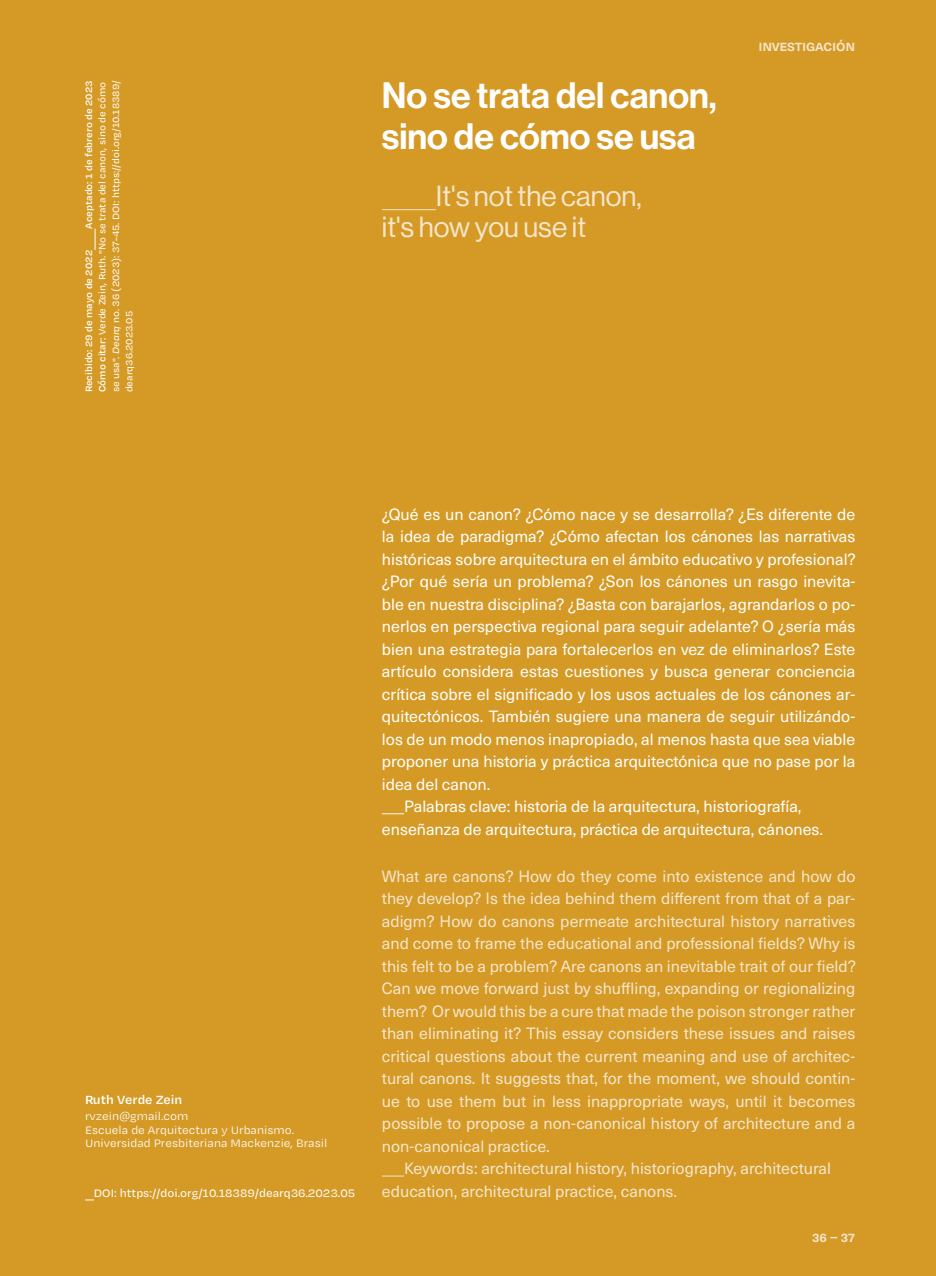
<style>
.page{position:relative;width:936px;height:1276px;background:#fff}
.page>*{position:absolute;margin:0;border:0;box-sizing:border-box;transform-origin:0 0}
.ES_Nombre{font:36px/40.5px "N Haas Grotesk DS Pro 65 Md";color:#fff}
.EN_Nombre{font:28.5px "N Haas Grotesk DS Pro 55 Rg";color:#f5e6cb}
.Resumen_Abstract_EN{font:16.05px/22.5px "Neue Haas Unica W1 G";color:#f5e6cb;text-align:justify}
.Resumen_Abstract{font:16.05px/22.5px "Neue Haas Unica W1 G";color:#fff;text-align:justify}
.Palabras_clave{font:16.05px/22.5px "Neue Haas Unica W1 G";color:#fff;text-align:center}
.t1{font:500 15px "Neue Haas Unica W1 G";letter-spacing:-.01em;color:#f5e6cb}
.Nombre_Autores{font:600 13.65px "Degular Text";color:#fff}
.Autores{font:12.45px "Degular Text";color:#fff}
.Autores-2{font:500 12.45px "Degular Text";color:#fff}
.Código_de_barras{font:500 10.5px/13.5px "Degular Text";color:#fff}
.Código_de_barras-2{font:600 10.5px "Degular Text";color:#fff}
.s1{font-weight:600}
.s2{font-style:italic}
</style>
<div class="page">
<div style="left:0;top:0;width:935px;height:1276px;background:#d59925"></div>
<svg style="left:95px;top:228px;width:1px;height:22px"></svg>
<hr style="left:382px;top:209px;width:54px;height:1px;background:#f5e6cb">
<svg style="left:382px;top:813px;width:22px;height:1px"></svg>
<svg style="left:382px;top:1175px;width:22px;height:1px"></svg>
<p class="Código_de_barras-2" style="left:82px;top:228px;width:149px;rotate:-90deg">Aceptado: 1 de febrero de 2023</p>
<p class="Código_de_barras" style="left:95px;top:392px;width:313px;rotate:-90deg"><span class="s1">Cómo citar:</span> Verde Zein, Ruth. "No se trata del canon, sino de cómo se usa". <span class="s2">Dearq</span> no. 36 (2023): 37-45. DOI: https://doi.org/10.18389/ dearq36.2023.05</p>
<p class="ES_Nombre" style="left:382px;top:76px;width:336px">No se trata del canon, sino de cómo se usa</p>
<p class="EN_Nombre" style="left:436px;top:180px;width:207px">It's not the canon,</p>
<p class="EN_Nombre" style="left:382px;top:211px;width:206px">it's how you use it</p>
<p class="Código_de_barras-2" style="left:82px;top:392px;width:144px;rotate:-90deg">Recibido: 29 de mayo de 2022</p>
<p class="t1" style="left:758px;top:34px;width:98px">investigación</p>
<p class="Nombre_Autores" style="left:85px;top:1091px;width:99px">Ruth Verde Zein</p>
<p class="Autores" style="left:85px;top:1108px;width:105px">rvzein@gmail.com</p>
<p class="Autores" style="left:85px;top:1122px;width:211px">Escuela de Arquitectura y Urbanismo.</p>
<p class="Autores" style="left:85px;top:1135px;width:244px">Universidad Presbiteriana Mackenzie, Brasil</p>
<p class="Autores-2" style="left:94px;top:1185px;width:263px">DOI: https://doi.org/10.18389/dearq36.2023.05</p>
<p class="Resumen_Abstract" style="left:382px;top:502px;width:475px">¿Qué es un canon? ¿Cómo nace y se desarrolla? ¿Es diferente de la idea de paradigma? ¿Cómo afectan los cánones las narrativas históricas sobre arquitectura en el ámbito educativo y profesional? ¿Por qué sería un problema? ¿Son los cánones un rasgo inevita&shy;ble en nuestra disciplina? ¿Basta con barajarlos, agrandarlos o po&shy;nerlos en perspectiva regional para seguir adelante? O ¿sería más bien una estrategia para fortalecerlos en vez de eliminarlos? Este artículo considera estas cuestiones y busca generar conciencia crítica sobre el significado y los usos actuales de los cánones ar&shy;quitectónicos. También sugiere una manera de seguir utilizándo&shy;los de un modo menos inapropiado, al menos hasta que sea viable proponer una historia y práctica arquitectónica que no pase por la idea del canon.</p>
<p class="Palabras_clave" style="left:382px;top:794px;width:443px">Palabras clave: historia de la arquitectura, historiografía, enseñanza de arquitectura, práctica de arquitectura, cánones.</p>
<p class="Resumen_Abstract_EN" style="left:382px;top:864px;width:475px">What are canons? How do they come into existence and how do they develop? Is the idea behind them different from that of a par&shy;adigm? How do canons permeate architectural history narratives and come to frame the educational and professional fields? Why is this felt to be a problem? Are canons an inevitable trait of our field?<br>Can we move forward just by shuffling, expanding or regionalizing them? Or would this be a cure that made the poison stronger rather than eliminating it? This essay considers these issues and raises critical questions about the current meaning and use of architec&shy;tural canons. It suggests that, for the moment, we should contin&shy;ue to use them but in less inappropriate ways, until it becomes possible to propose a non-canonical history of architecture and a non-canonical practice.</p>
<p class="Resumen_Abstract_EN" style="left:382px;top:1156px;width:450px;text-indent:22px">Keywords: architectural history, historiography, architectural education, architectural practice, canons.</p>
<p class="t1" style="left:812px;top:1225px;width:45px">36 – 37</p>
</div>
